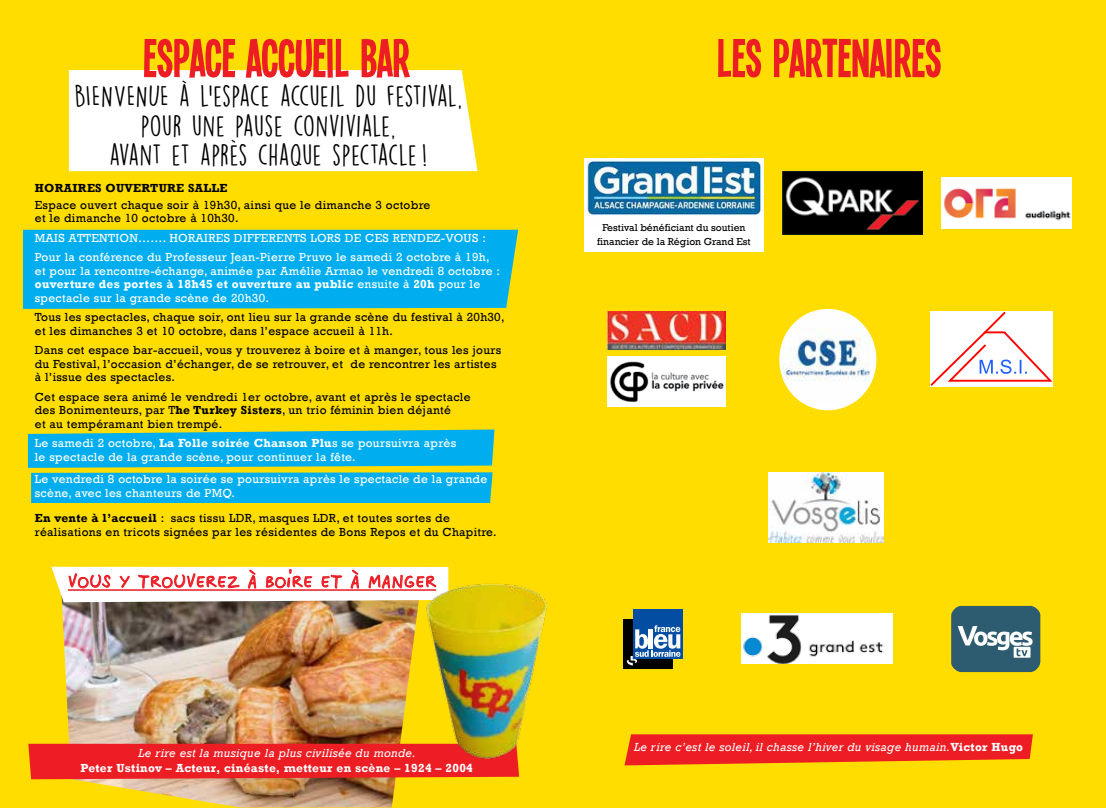
<style>
.page{position:relative;width:1106px;height:808px;background:#fff}
.page>*{position:absolute;margin:0;border:0;box-sizing:border-box;transform-origin:0 0}
.t1{font:58.5px "Single Sleeve";color:#ed1d24}
.t2{font:27px/29.5px "DK Lemon Yellow Sun";color:#000;text-align:center}
.t3{font:21.3px "Twingo France";letter-spacing:.025em;color:#ed1d24}
.t4{font:12px/13.5px "Rockwell";letter-spacing:.025em;color:#000}
.t5{font:12px/13.5px "Rockwell";letter-spacing:.025em;color:#fff}
.t6{font:italic 12px "Rockwell";letter-spacing:.025em;color:#fff}
.t7{font:700 12px "Rockwell";letter-spacing:.025em;color:#fff}
.t8{font:700 12px "Rockwell";letter-spacing:.025em;color:#000}
.t9{font:10.35px/14px "Rockwell";color:#000;text-align:center}
.s1{font-weight:700}
.s2{font-weight:700;font-style:normal}
</style>
<div class="page">
<div style="left:0;top:0;width:553px;height:808px;background:#fd0"></div>
<div style="left:553px;top:0;width:553px;height:808px;background:#fd0"></div>
<img style="left:61px;top:608px;width:359px;height:199px">
<img style="left:941px;top:177px;width:130px;height:52px">
<div style="left:23px;top:230px;width:495px;height:79px;background:#00aeef"></div>
<svg style="left:28px;top:429px;width:466px;height:74px;background:#1fb3d1"></svg>
<div style="left:69px;top:70px;width:408px;height:101px;background:#fff"></div>
<div style="left:28px;top:744px;width:491px;height:35px;background:#ed1d24"></div>
<div style="left:623px;top:619px;width:50px;height:50px;background:#000"></div>
<div style="left:633px;top:609px;width:49px;height:50px;background:#034ea2"></div>
<svg style="left:627px;top:625px;width:53px;height:40px"></svg>
<svg style="left:951px;top:606px;width:89px;height:66px;background:#507783"></svg>
<img style="left:741px;top:613px;width:151px;height:51px">
<svg style="left:51px;top:566px;width:397px;height:42px;background:#e9cabd"></svg>
<div style="left:584px;top:159px;width:180px;height:93px;background:#fff"></div>
<img style="left:584px;top:159px;width:178px;height:57px">
<img style="left:607px;top:357px;width:119px;height:49px">
<img style="left:607px;top:311px;width:119px;height:38px">
<img style="left:783px;top:171px;width:139px;height:64px">
<svg style="left:930px;top:311px;width:122px;height:75px;background:#fae9ed"></svg>
<img style="left:768px;top:472px;width:115px;height:70px">
<img style="left:420px;top:576px;width:127px;height:189px">
<div style="left:779px;top:309px;width:97px;height:101px;background:#fff;border-radius:50%"></div>
<img style="left:782px;top:312px;width:91px;height:91px">
<svg style="left:624px;top:734px;width:408px;height:31px;background:#ee321f"></svg>
<h1 class="t1" style="left:143px;top:25px;width:268px">ESPACE ACCUEIL BAR</h1>
<h2 class="t2" style="left:74px;top:81px;width:389px">BIENVENUE À L’ESPACE ACCUEIL DU FESTIVAL,<br>POUR UNE PAUSE CONVIVIALE,<br>AVANT ET APRÈS CHAQUE SPECTACLE !</h2>
<p class="t8" style="left:35px;top:181px;width:194px">HORAIRES OUVERTURE SALLE</p>
<p class="t4" style="left:35px;top:198px;width:397px">Espace ouvert chaque soir à 19h30, ainsi que le dimanche 3 octobre et le dimanche 10 octobre à 10h30.</p>
<p class="t5" style="left:35px;top:228px;width:456px;line-height:19.5px">MAIS ATTENTION……. HORAIRES DIFFERENTS LORS DE CES RENDEZ-VOUS :<br>Pour la conférence du Professeur Jean-Pierre Pruvo le samedi 2 octobre à 19h,</p>
<p class="t5" style="left:35px;top:264px;width:466px">et pour la rencontre-échange, animée par Amélie Armao le vendredi 8 octobre : <span class="s1">ouverture des portes à 18h45 et ouverture au public</span> ensuite à <span class="s1">20h</span> pour le spectacle sur la grande scène de 20h30.</p>
<p class="t4" style="left:35px;top:311px;width:471px">Tous les spectacles, chaque soir, ont lieu sur la grande scène du festival à 20h30, et les dimanches 3 et 10 octobre, dans l’espace accueil à 11h.</p>
<p class="t4" style="left:35px;top:344px;width:468px">Dans cet espace bar-accueil, vous y trouverez à boire et à manger, tous les jours du Festival, l’occasion d’échanger, de se retrouver, et de rencontrer les artistes à l’issue des spectacles.</p>
<p class="t4" style="left:35px;top:390px;width:437px">Cet espace sera animé le vendredi 1er octobre, avant et après le spectacle des Bonimenteurs, par T<span class="s1">he Turkey Sisters</span>, un trio féminin bien déjanté<br>et au tempéramant bien trempé.</p>
<p class="t5" style="left:35px;top:437px;width:423px">Le samedi 2 octobre, <span class="s1">La Folle soirée Chanson Plu</span>s se poursuivra après le spectacle de la grande scène, pour continuer la fête.</p>
<p class="t5" style="left:35px;top:473px;width:454px">Le vendredi 8 octobre la soirée se poursuivra après le spectacle de la grande scène, avec les chanteurs de PMQ.</p>
<p class="t4" style="left:35px;top:512px;width:463px"><span class="s1">En vente à l’accueil</span> : sacs tissu LDR, masques LDR, et toutes sortes de réalisations en tricots signées par les résidentes de Bons Repos et du Chapitre.</p>
<h3 class="t3" style="left:68px;top:569px;width:370px">Vous y trouverez à boire et à manger</h3>
<p class="t6" style="left:139px;top:745px;width:279px">Le rire est la musique la plus civilisée du monde.</p>
<p class="t7" style="left:80px;top:760px;width:394px">Peter Ustinov – Acteur, cinéaste, metteur en scène – 1924 – 2004</p>
<h1 class="t1" style="left:717px;top:25px;width:225px">LES PARTENAIRES</h1>
<p class="t9" style="left:597px;top:221px;width:155px">Festival bénéficiant du soutien financier de la Région Grand Est</p>
<p class="t6" style="left:634px;top:740px;width:390px">Le rire c’est le soleil, il chasse l’hiver du visage humain.<span class="s2">Victor Hugo</span></p>
</div>
